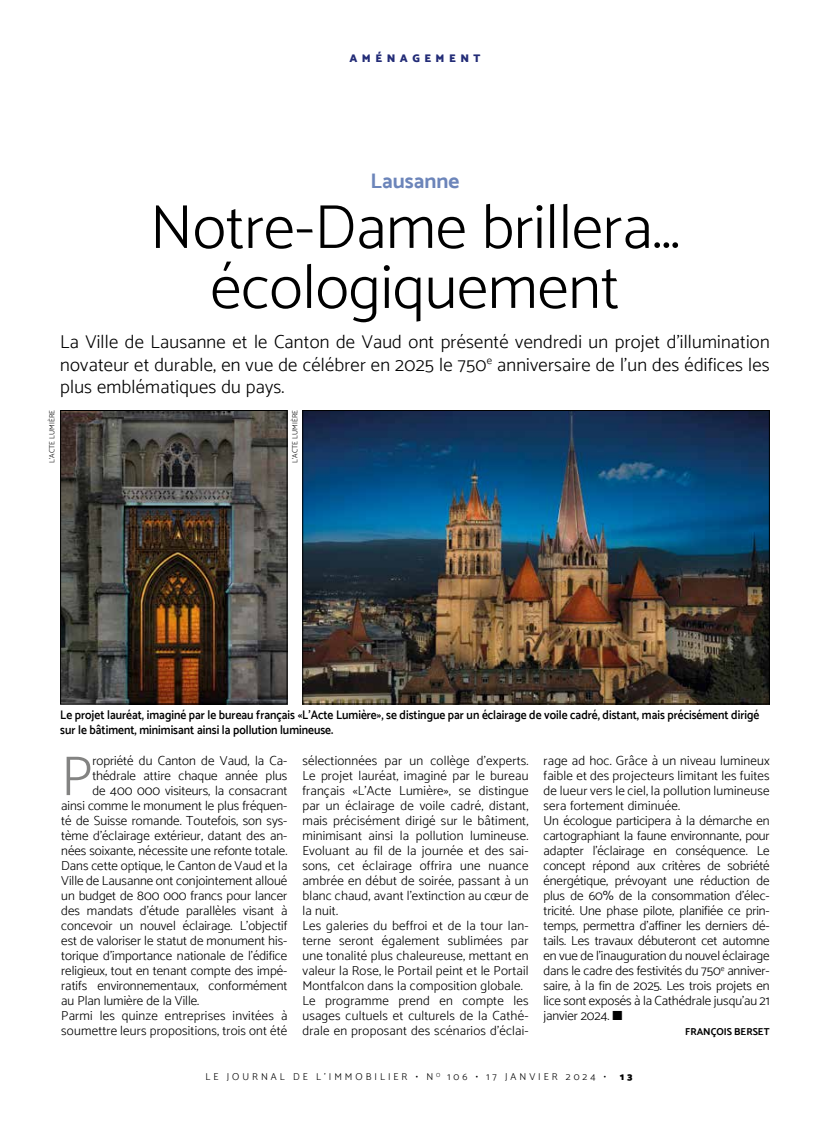
<style>
.page{position:relative;width:830px;height:1134px;background:#fff}
.page>*{position:absolute;margin:0;border:0;box-sizing:border-box;transform-origin:0 0}
.t1{font:300 62.5px/60px "Catamaran";color:#000;text-align:center}
.t2{font:300 56.38px "Catamaran";color:#838382}
.t3{font:700 21.25px "Catamaran";color:#6c85ba}
.t4{font:300 18.75px/22.5px "Catamaran";letter-spacing:.01em;color:#000;text-align:justify}
.t5{font:300 13.12px/15px "Catamaran";color:#000}
.t6{font:600 12.5px/15px "Catamaran";color:#000;scale:.92 1}
.t7{font:900 11.25px "Catamaran";letter-spacing:.4em;color:#232c77}
.t8{font:300 10px "Catamaran";letter-spacing:.3em;color:#000}
.t9{font:700 10px "Catamaran";color:#000}
.t10{font:900 10px "Catamaran";color:#000}
.t11{font:300 7.5px "Catamaran";letter-spacing:.01em;color:#000}
</style>
<div class="page">
<img style="left:304px;top:412px;width:463px;height:290px">
<div style="left:302px;top:410px;width:467px;height:294px;border:1px solid #000"></div>
<img style="left:62px;top:412px;width:223px;height:290px">
<div style="left:60px;top:410px;width:227px;height:294px;border:1px solid #000"></div>
<p class="t7" style="left:349px;top:51px;width:133px">AMÉNAGEMENT</p>
<h3 class="t3" style="left:370px;top:168px;width:90px">Lausanne</h3>
<h1 class="t1" style="left:150px;top:196px;width:531px">Notre-Dame brillera… écologiquement</h1>
<h3 class="t4" style="left:60px;top:330px;width:710px">La Ville de Lausanne et le Canton de Vaud ont présenté vendredi un projet d’illumination novateur et durable, en vue de célébrer en 2025 le 750<sup>e</sup> anniversaire de l’un des édifices les plus emblématiques du pays.</h3>
<p class="t11" style="left:48px;top:463px;width:54px;rotate:-90deg">L’ACTE LUMIÈRE</p>
<p class="t11" style="left:290px;top:463px;width:54px;rotate:-90deg">L’ACTE LUMIÈRE</p>
<p class="t6" style="left:60px;top:707px;width:761px">Le projet lauréat, imaginé par le bureau français «L’Acte Lumière», se distingue par un éclairage de voile cadré, distant, mais précisément dirigé sur le bâtiment, minimisant ainsi la pollution lumineuse.</p>
<h2 class="t2" style="left:61px;top:743px;width:33px">P</h2>
<p class="t5" style="left:92px;top:753px;width:196px">ropriété du Canton de Vaud, la Ca-</p>
<p class="t5" style="left:92px;top:768px;width:196px">thédrale attire chaque année plus</p>
<p class="t5" style="left:92px;top:783px;width:196px">de 400 000 visiteurs, la consacrant</p>
<p class="t5" style="left:61px;top:798px;width:227px">ainsi comme le monument le plus fréquen-</p>
<p class="t5" style="left:61px;top:813px;width:227px">té de Suisse romande. Toutefois, son sys-</p>
<p class="t5" style="left:61px;top:828px;width:227px">tème d’éclairage extérieur, datant des an-</p>
<p class="t5" style="left:61px;top:843px;width:227px">nées soixante, nécessite une refonte totale.</p>
<p class="t5" style="left:61px;top:858px;width:227px">Dans cette optique, le Canton de Vaud et la</p>
<p class="t5" style="left:61px;top:873px;width:227px">Ville de Lausanne ont conjointement alloué</p>
<p class="t5" style="left:61px;top:888px;width:227px">un budget de 800 000 francs pour lancer</p>
<p class="t5" style="left:61px;top:903px;width:227px">des mandats d’étude parallèles visant à</p>
<p class="t5" style="left:61px;top:918px;width:227px">concevoir un nouvel éclairage. L’objectif</p>
<p class="t5" style="left:61px;top:933px;width:227px">est de valoriser le statut de monument his-</p>
<p class="t5" style="left:61px;top:948px;width:227px">torique d’importance nationale de l’édifice</p>
<p class="t5" style="left:61px;top:963px;width:227px">religieux, tout en tenant compte des impé-</p>
<p class="t5" style="left:61px;top:978px;width:227px">ratifs environnementaux, conformément</p>
<p class="t5" style="left:61px;top:993px;width:139px">au Plan lumière de la Ville.</p>
<p class="t5" style="left:61px;top:1008px;width:227px">Parmi les quinze entreprises invitées à</p>
<p class="t5" style="left:61px;top:1023px;width:227px">soumettre leurs propositions, trois ont été</p>
<p class="t5" style="left:302px;top:753px;width:227px">sélectionnées par un collège d’experts.<br>Le projet lauréat, imaginé par le bureau français «L’Acte Lumière», se distingue par un éclairage de voile cadré, distant, mais précisément dirigé sur le bâtiment, minimisant ainsi la pollution lumineuse.<br>Evoluant au fil de la journée et des sai&shy;sons, cet éclairage offrira une nuance ambrée en début de soirée, passant à un blanc chaud, avant l’extinction au cœur de la nuit.<br>Les galeries du beffroi et de la tour lan&shy;terne seront également sublimées par une tonalité plus chaleureuse, mettant en valeur la Rose, le Portail peint et le Portail Montfalcon dans la composition globale.<br>Le programme prend en compte les usages cultuels et culturels de la Cathé&shy;drale en proposant des scénarios d’éclai-</p>
<p class="t5" style="left:543px;top:753px;width:227px">rage ad hoc. Grâce à un niveau lumineux faible et des projecteurs limitant les fuites de lueur vers le ciel, la pollution lumineuse sera fortement diminuée.<br>Un écologue participera à la démarche en cartographiant la faune environnante, pour adapter l’éclairage en conséquence. Le concept répond aux critères de sobriété énergétique, prévoyant une réduction de plus de 60% de la consommation d’élec&shy;tricité. Une phase pilote, planifiée ce prin&shy;temps, permettra d’affiner les derniers dé&shy;tails. Les travaux débuteront cet automne en vue de l’inauguration du nouvel éclairage dans le cadre des festivités du 750<sup>e</sup> anniver&shy;saire, à la fin de 2025. Les trois projets en lice sont exposés à la Cathédrale jusqu’au 21 janvier 2024. ■</p>
<p class="t9" style="left:685px;top:1026px;width:86px">FRANÇOIS BERSET</p>
<p class="t8" style="left:205px;top:1071px;width:402px">LE JOURNAL DE L’IMMOBILIER • N <sup>O</sup> 106 • 17 JANVIER 2024 •</p>
<p class="t10" style="left:619px;top:1071px;width:14px">1 3</p>
</div>
